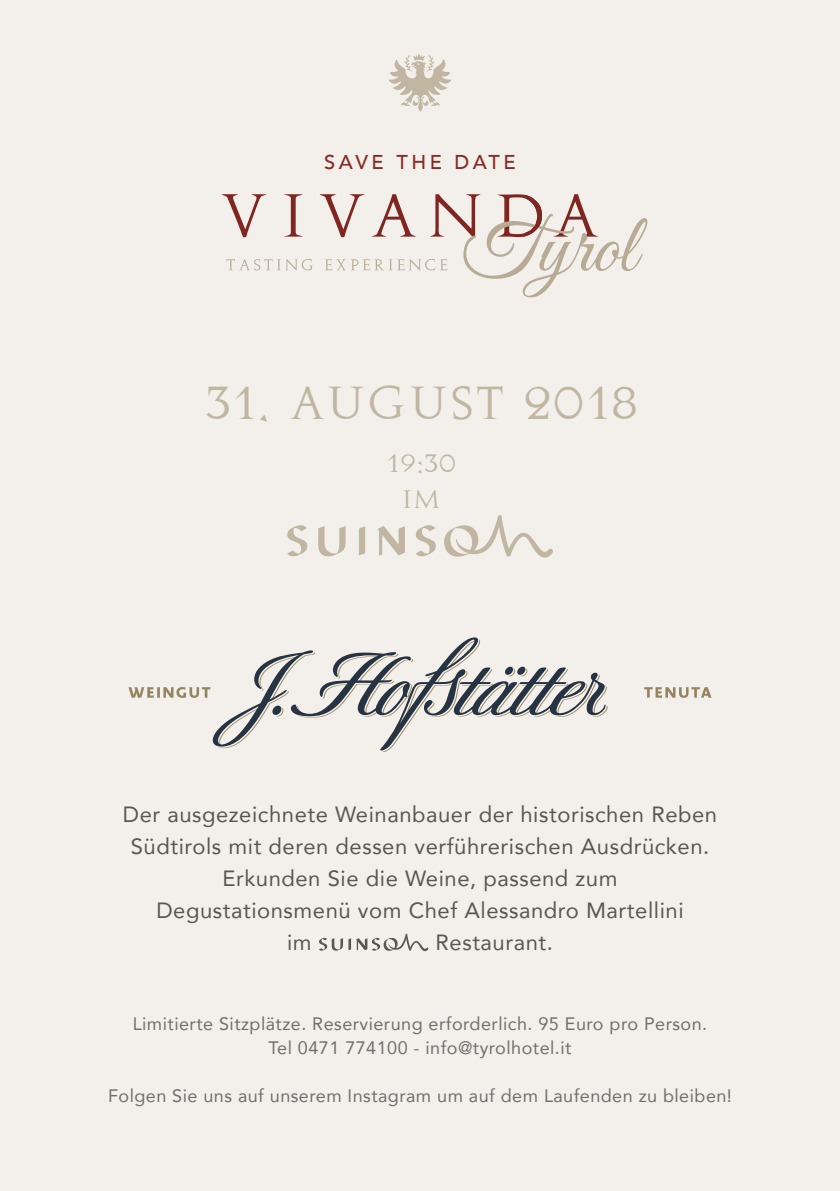
<style>
.page{position:relative;width:840px;height:1191px;background:#fff}
.page>*{position:absolute;margin:0;border:0;box-sizing:border-box;transform-origin:0 0}
.t1{font:44px "Augustus";letter-spacing:.08em;color:#c1b6a2}
.t2{font:24px/36px "Augustus";color:#c1b6a2;text-align:center}
.t3{font:22px "Avenir";letter-spacing:.025em;color:#575756}
.t4{font:500 20px "Avenir";letter-spacing:.175em;color:#872925}
.t5{font:18px/24px "Avenir";letter-spacing:.025em;color:#706f6f;text-align:center}
</style>
<div class="page">
<div style="left:0;top:0;width:839px;height:1191px;background:#f3f0eb"></div>
<svg style="left:389px;top:54px;width:62px;height:58px"></svg>
<svg style="left:319px;top:933px;width:109px;height:19px"></svg>
<svg style="left:318px;top:526px;width:27px;height:31px"></svg>
<svg style="left:359px;top:526px;width:6px;height:30px"></svg>
<svg style="left:378px;top:526px;width:26px;height:30px"></svg>
<svg style="left:287px;top:525px;width:20px;height:32px"></svg>
<svg style="left:415px;top:525px;width:21px;height:32px"></svg>
<svg style="left:444px;top:515px;width:109px;height:43px"></svg>
<svg style="left:128px;top:685px;width:583px;height:67px"></svg>
<svg style="left:213px;top:637px;width:392px;height:113px"></svg>
<p class="t4" style="left:324px;top:145px;width:193px">SAVE THE DATE</p>
<h1 class="t1" style="left:205px;top:378px;width:432px">31. AUGUST 2018</h1>
<p class="t2" style="left:387px;top:446px;width:70px">19:30<br>IM</p>
<p class="t3" style="left:123px;top:796px;width:595px">Der ausgezeichnete Weinanbauer der historischen Reben</p>
<p class="t3" style="left:131px;top:828px;width:579px">Südtirols mit deren dessen verführerischen Ausdrücken.</p>
<p class="t3" style="left:222px;top:860px;width:396px">Erkunden Sie die Weine, passend zum</p>
<p class="t3" style="left:156px;top:892px;width:528px">Degustationsmenü vom Chef Alessandro Martellini</p>
<p class="t3" style="left:287px;top:924px;width:26px">im</p>
<p class="t3" style="left:435px;top:924px;width:119px">Restaurant.</p>
<p class="t5" style="left:133px;top:1011px;width:575px">Limitierte Sitzplätze. Reservierung erforderlich. 95 Euro pro Person.<br>Tel 0471 774100 - info@tyrolhotel.it</p>
<p class="t5" style="left:108px;top:1083px;width:625px">Folgen Sie uns auf unserem Instagram um auf dem Laufenden zu bleiben!</p>
</div>
